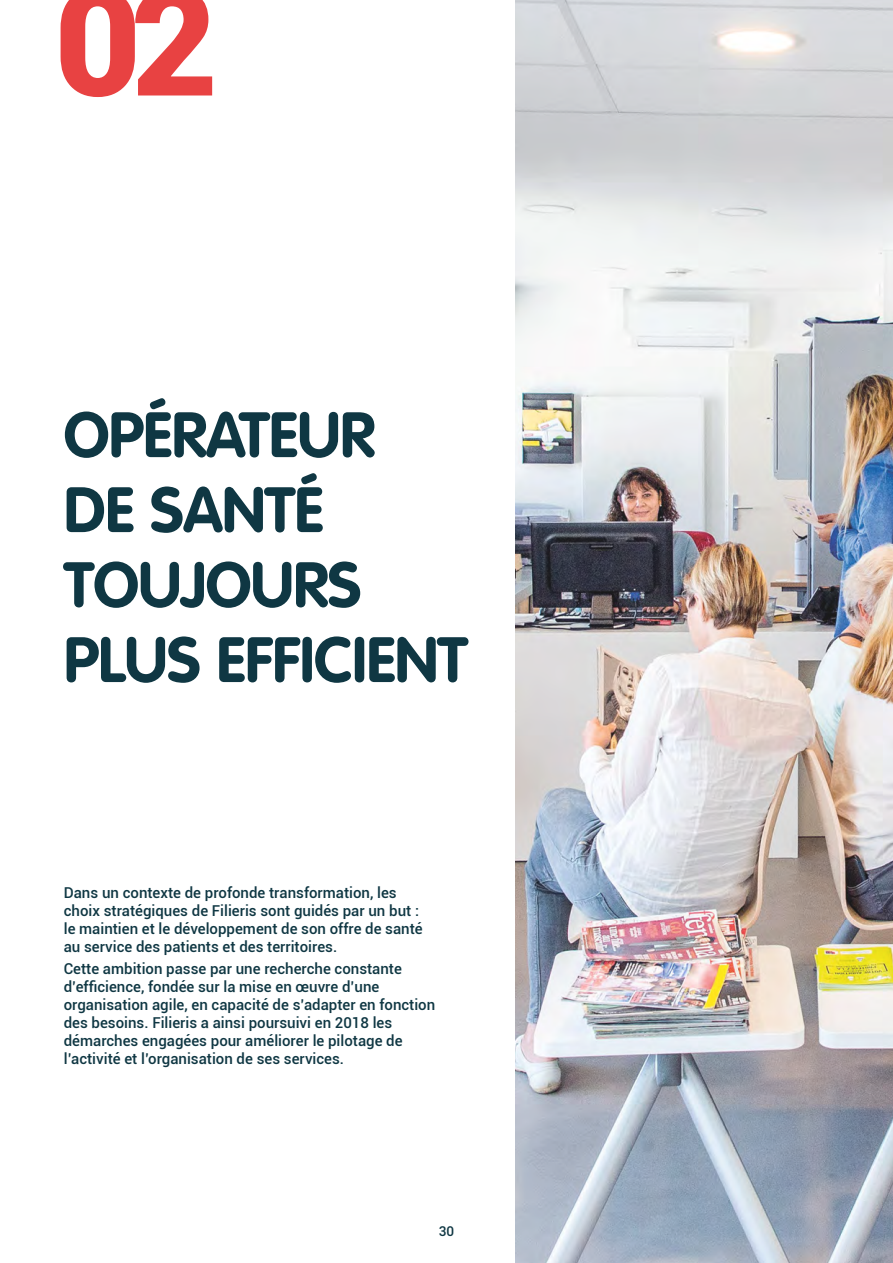
<style>
.page{position:relative;width:893px;height:1263px;background:#fff}
.page>*{position:absolute;margin:0;border:0;box-sizing:border-box;transform-origin:0 0}
.t1{font:900 150px "Roboto";color:#e84242}
.t2{font:700 63px/75px "VAG Rounded";letter-spacing:-.01em;color:#0f3743}
.t3{font:500 15px/18px "Roboto";color:#0f3743}
.t4{font:500 13.5px "Roboto";color:#0f3743}
</style>
<div class="page">
<img style="left:516px;top:0;width:377px;height:1263px">
<h1 class="t1" style="left:54px;top:-64px;width:165px">02</h1>
<h2 class="t2" style="left:64px;top:397px;width:405px">OPÉRATEUR<br>DE SANTÉ<br>TOUJOURS<br>PLUS EFFICIENT</h2>
<p class="t3" style="left:64px;top:883px;width:360px">Dans un contexte de profonde transformation, les choix stratégiques de Filieris sont guidés par un but : le maintien et le développement de son offre de santé au service des patients et des territoires.</p>
<p class="t3" style="left:64px;top:959px;width:373px">Cette ambition passe par une recherche constante d’efficience, fondée sur la mise en œuvre d’une organisation agile, en capacité de s’adapter en fonction des besoins. Filieris a ainsi poursuivi en 2018 les démarches engagées pour améliorer le pilotage de l’activité et l’organisation de ses services.</p>
<p class="t4" style="left:439px;top:1222px;width:17px">30</p>
</div>
